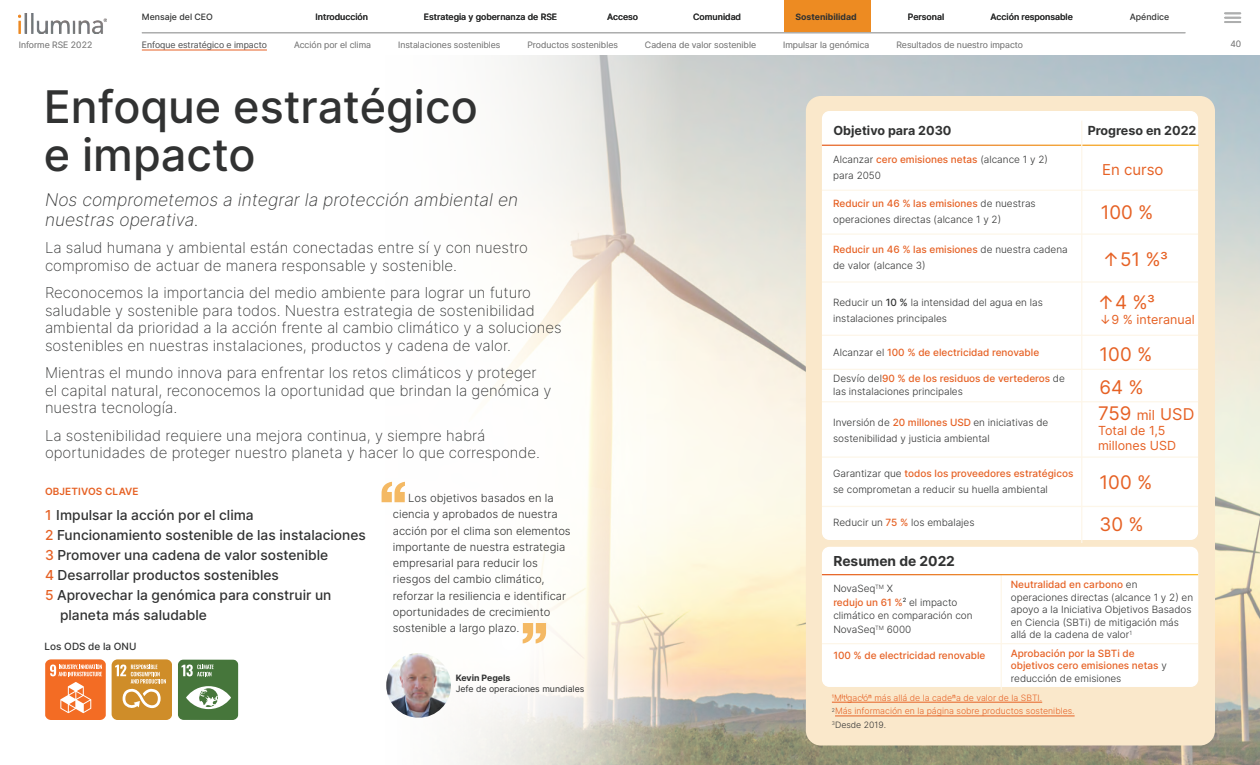
<style>
.page{position:relative;width:1260px;height:765px;background:#fff}
.page>*{position:absolute;margin:0;border:0;box-sizing:border-box;transform-origin:0 0}
.t1{font:500 45px/47.5px "Inter";color:#313232}
.t2{font:18.75px "Inter";color:#e66124}
.t3{font:17.5px/20px "Inter Extra Light Italic BETA";color:#313232}
.t4{font:15px/17.5px "Inter Extra Light BETA";color:#313232}
.t5{font:15px "Inter";color:#e66124}
.t6{font:500 13.75px "Inter";color:#313232}
.t7{font:700 13.75px "Inter";color:#313232}
.t8{font:12.5px/15px "Inter";color:#e66124}
.t9{font:700 12.5px "Inter";color:#313232}
.t10{font:11.25px/16.2px "Inter Light BETA";color:#313232}
.t11{font:10px/16.2px "Inter Light BETA";color:#313232}
.t12{font:500 10px/12.5px "Inter";color:#e66124}
.t13{font:600 10px "Inter";letter-spacing:.01em;color:#e66124}
.t14{font:500 10px "Inter";color:#313232}
.t15{font:8.75px "Inter Light BETA";color:#858585}
.t16{font:8.75px/13.8px "Inter Light BETA";color:#e66124}
.t17{font:500 8.75px "Inter";color:#313232}
.t18{font:8.75px/11.2px "Inter";color:#313232}
.t19{font:8.75px "Inter Light BETA";color:#5c5c5d}
.t20{font:700 8.75px "Inter";color:#313232}
.s1{color:#e66124}
.s2{font-weight:700}
.s3{font-family:"Inter";font-weight:500;color:#e66124}
.s4{font-family:"Inter";font-weight:500}
.s5{font-family:"Inter Light BETA";font-weight:400;color:#313232}
.s6{font-size:13.75px}
.s7{font-size:16.25px}
.s8{color:#313232}
</style>
<div class="page">
<img style="left:19px;top:14px;width:88px;height:19px">
<div style="left:785px;top:0;width:86px;height:33px;background:#ed8b22"></div>
<hr style="left:142px;top:32px;width:1043px;height:1px;background:#adaeae">
<hr style="left:142px;top:50px;width:125px;height:1px;background:#e66124">
<svg style="left:1225px;top:12px;width:15px;height:11px"></svg>
<img style="left:495px;top:56px;width:765px;height:709px">
<svg style="left:238px;top:480px;width:550px;height:285px"></svg>
<div style="left:375px;top:476px;width:201px;height:173px;background:#fff"></div>
<svg style="left:382px;top:482px;width:23px;height:20px"></svg>
<svg style="left:523px;top:623px;width:23px;height:20px"></svg>
<img style="left:386px;top:653px;width:65px;height:65px;border-radius:32px">
<div style="left:806px;top:96px;width:409px;height:649px;background:#fae8cb;border-radius:15px"></div>
<div style="left:822px;top:111px;width:376px;height:429px;background:#fff;border-radius:8px"></div>
<hr style="left:822px;top:145px;width:377px;height:1px;background:#fff">
<hr style="left:822px;top:234px;width:376px;height:1px;background:#fdf6e9">
<hr style="left:822px;top:281px;width:376px;height:2px;background:#fdf6e9">
<hr style="left:822px;top:190px;width:376px;height:1px;background:#fdf6e9">
<hr style="left:1081px;top:121px;width:1px;height:422px;background:#fdf6e9">
<hr style="left:822px;top:369px;width:376px;height:1px;background:#fdf6e9">
<hr style="left:822px;top:456px;width:376px;height:2px;background:#fdf6e9">
<hr style="left:822px;top:335px;width:376px;height:1px;background:#fdf6e9">
<hr style="left:822px;top:401px;width:376px;height:1px;background:#fdf6e9">
<hr style="left:822px;top:506px;width:376px;height:1px;background:#fdf6e9">
<div style="left:450px;top:669px;width:140px;height:31px;background:#fefaf8"></div>
<svg style="left:112px;top:659px;width:60px;height:61px;background:#d7a04d"></svg>
<svg style="left:45px;top:659px;width:61px;height:61px;background:#f5874d"></svg>
<svg style="left:178px;top:659px;width:60px;height:61px;background:#6c9263"></svg>
<hr style="left:832px;top:702px;width:210px;height:1px;background:#e66124">
<hr style="left:835px;top:716px;width:240px;height:1px;background:#e66124">
<div style="left:822px;top:547px;width:376px;height:140px;background:#fff;border-radius:8px"></div>
<hr style="left:1001px;top:574px;width:1px;height:116px;background:#fdf6e9">
<hr style="left:822px;top:643px;width:376px;height:1px;background:#fdf6e9">
<hr style="left:822px;top:574px;width:376px;height:1px;background:#fff">
<p class="t15" style="left:19px;top:38px;width:75px">Informe RSE 2022</p>
<p class="t17" style="left:142px;top:10px;width:73px">Mensaje del CEO</p>
<p class="t17" style="left:315px;top:10px;width:54px">Introducción</p>
<p class="t20" style="left:796px;top:10px;width:63px">Sostenibilidad</p>
<p class="t17" style="left:424px;top:10px;width:135px">Estrategia y gobernanza de RSE</p>
<p class="t17" style="left:607px;top:10px;width:33px">Acceso</p>
<p class="t17" style="left:693px;top:10px;width:49px">Comunidad</p>
<p class="t17" style="left:908px;top:10px;width:38px">Personal</p>
<p class="t17" style="left:991px;top:10px;width:84px">Acción responsable</p>
<p class="t19" style="left:142px;top:38px;width:127px">Enfoque estratégico e impacto</p>
<p class="t15" style="left:294px;top:38px;width:79px">Acción por el clima</p>
<p class="t15" style="left:398px;top:38px;width:104px">Instalaciones sostenibles</p>
<p class="t15" style="left:527px;top:38px;width:92px">Productos sostenibles</p>
<p class="t15" style="left:645px;top:38px;width:113px">Cadena de valor sostenible</p>
<p class="t15" style="left:783px;top:38px;width:88px">Impulsar la genómica</p>
<p class="t15" style="left:896px;top:38px;width:128px">Resultados de nuestro impacto</p>
<p class="t17" style="left:1130px;top:10px;width:41px">Apéndice</p>
<p class="t1" style="left:44px;top:82px;width:436px">Enfoque estratégico e impacto</p>
<p class="t3" style="left:45px;top:189px;width:475px">Nos comprometemos a integrar la protección ambiental en nuestras operativa.</p>
<p class="t4" style="left:45px;top:238px;width:485px">La salud humana y ambiental están conectadas entre sí y con nuestro compromiso de actuar de manera responsable y sostenible.</p>
<p class="t4" style="left:45px;top:283px;width:518px">Reconocemos la importancia del medio ambiente para lograr un futuro saludable y sostenible para todos. Nuestra estrategia de sostenibilidad ambiental da prioridad a la acción frente al cambio climático y a soluciones sostenibles en nuestras instalaciones, productos y cadena de valor.</p>
<p class="t4" style="left:45px;top:363px;width:508px">Mientras el mundo innova para enfrentar los retos climáticos y proteger el capital natural, reconocemos la oportunidad que brindan la genómica y nuestra tecnología.</p>
<p class="t4" style="left:45px;top:426px;width:497px">La sostenibilidad requiere una mejora continua, y siempre habrá oportunidades de proteger nuestro planeta y hacer lo que corresponde.</p>
<p class="t13" style="left:45px;top:484px;width:95px">OBJETIVOS CLAVE</p>
<p class="t6" style="left:45px;top:505px;width:210px"><span class="s1">1</span> Impulsar la acción por el clima</p>
<p class="t6" style="left:45px;top:525px;width:322px"><span class="s1">2</span> Funcionamiento sostenible de las instalaciones</p>
<p class="t6" style="left:45px;top:545px;width:285px"><span class="s1">3</span> Promover una cadena de valor sostenible</p>
<p class="t6" style="left:45px;top:565px;width:235px"><span class="s1">4</span> Desarrollar productos sostenibles</p>
<p class="t6" style="left:45px;top:585px;width:288px"><span class="s1">5</span> Aprovechar la genómica para construir un</p>
<p class="t6" style="left:60px;top:605px;width:148px">planeta más saludable</p>
<p class="t14" style="left:45px;top:639px;width:93px">Los ODS de la ONU</p>
<p class="t10" style="left:393px;top:490px;width:179px;text-indent:15px">Los objetivos basados en la ciencia y aprobados de nuestra acción por el clima son elementos importante de nuestra estrategia empresarial para reducir los riesgos del cambio climático, reforzar la resiliencia e identificar oportunidades de crecimiento sostenible a largo plazo.</p>
<p class="t18" style="left:456px;top:672px;width:130px"><span class="s2">Kevin Pegels<br></span>Jefe de operaciones mundiales</p>
<p class="t9" style="left:833px;top:121px;width:120px">Objetivo para 2030</p>
<p class="t9" style="left:1088px;top:121px;width:110px">Progreso en 2022</p>
<p class="t11" style="left:833px;top:151px;width:216px">Alcanzar <span class="s3">cero emisiones netas</span> (alcance 1 y 2) para 2050</p>
<p class="t11" style="left:833px;top:195px;width:204px"><span class="s3">Reducir un 46 % las emisiones</span> de nuestras operaciones directas (alcance 1 y 2)</p>
<p class="t11" style="left:833px;top:241px;width:236px"><span class="s3">Reducir un 46 % las emisiones</span> de nuestra cadena de valor (alcance 3)</p>
<p class="t5" style="left:1102px;top:158px;width:63px">En curso</p>
<p class="t2" style="left:1101px;top:199px;width:54px">100 %</p>
<p class="t2" style="left:1102px;top:245px;width:67px">↑51 %3</p>
<p class="t11" style="left:833px;top:294px;width:211px">Reducir un <span class="s4">10 %</span> la intensidad del agua en las instalaciones principales</p>
<p class="t2" style="left:1097px;top:288px;width:59px">↑4 %3</p>
<p class="t8" style="left:1100px;top:312px;width:97px">↓9 % interanual</p>
<p class="t12" style="left:833px;top:346px;width:208px"><span class="s5">Alcanzar el</span> 100 % de electricidad renovable</p>
<p class="t2" style="left:1100px;top:340px;width:54px">100 %</p>
<p class="t11" style="left:833px;top:371px;width:233px;line-height:13.8px">Desvío del<span class="s3">90 % de los residuos de vertederos</span> de las instalaciones principales</p>
<p class="t2" style="left:1100px;top:374px;width:46px">64%</p>
<p class="t11" style="left:833px;top:413px;width:217px">Inversión de <span class="s3">20 millones USD</span> en iniciativas de sostenibilidad y justicia ambiental</p>
<p class="t2" style="left:1098px;top:399px;width:98px">759 <span class="s6">mil</span> <span class="s7">USD</span></p>
<p class="t8" style="left:1098px;top:422px;width:80px">Total de 1,5 millones USD</p>
<p class="t11" style="left:833px;top:465px;width:242px">Garantizar que <span class="s3">todos los proveedores estratégicos </span>se comprometan a reducir su huella ambiental</p>
<p class="t2" style="left:1100px;top:469px;width:54px">100 %</p>
<p class="t11" style="left:833px;top:514px;width:143px">Reducir un <span class="s3">75 %</span> los embalajes</p>
<p class="t2" style="left:1100px;top:510px;width:46px">30%</p>
<p class="t7" style="left:833px;top:551px;width:123px">Resumen de 2022</p>
<p class="t11" style="left:833px;top:581px;width:141px;line-height:13.8px">NovaSeq<sup>TM</sup> X<br><span class="s3">redujo un 61 %</span><sup>2</sup> el impacto climático en comparación con<br>NovaSeq<sup>TM</sup> 6000</p>
<p class="t12" style="left:833px;top:649px;width:154px">100 % de electricidad renovable</p>
<p class="t11" style="left:1011px;top:578px;width:184px;line-height:12.5px"><span class="s3">Neutralidad en carbono</span> en operaciones directas (alcance 1 y 2) en apoyo a la Iniciativa Objetivos Basados en Ciencia (SBTi) de mitigación más allá de la cadena de valor<sup>1</sup></p>
<p class="t12" style="left:1011px;top:647px;width:158px">Aprobación por la SBTi de objetivos cero emisiones netas <span class="s5">y reducción de emisiones</span></p>
<p class="t16" style="left:832px;top:690px;width:244px">1Mitigación más allá de la cadena de valor de la SBTI.<br><sup>2</sup>Más información en la página sobre productos sostenibles.<br><sup>3</sup><span class="s8">Desde 2019.</span></p>
<p class="t15" style="left:1230px;top:38px;width:12px">40</p>
</div>
